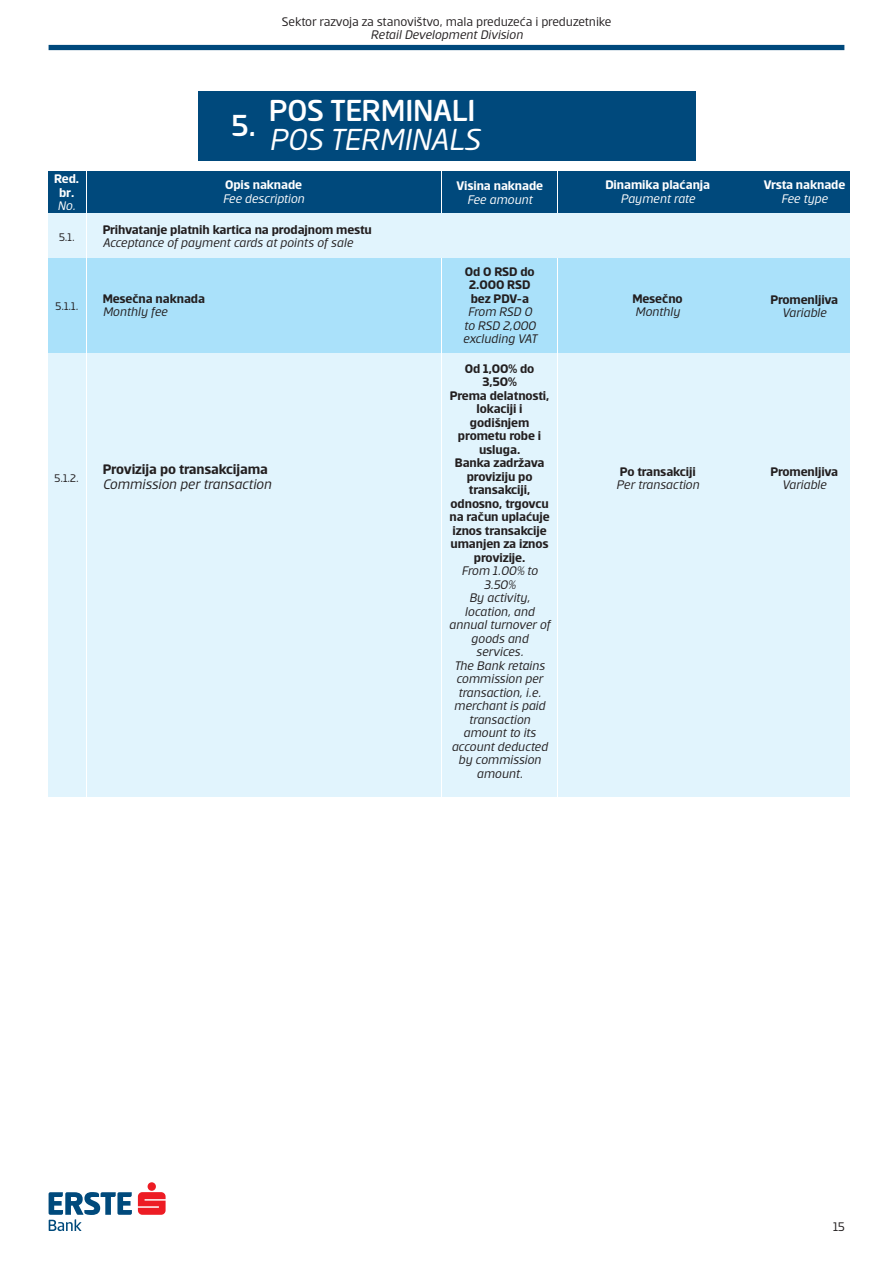
<style>
.page{position:relative;width:893px;height:1263px;background:#fff}
.page>*{position:absolute;margin:0;border:0;box-sizing:border-box;transform-origin:0 0}
.t1{font:500 33px "Erste";letter-spacing:-.01em;color:#fff}
.t2{font:italic 33px "Erste";letter-spacing:-.01em;color:#fff}
.t3{font:700 15px "Erste";letter-spacing:-.01em;color:#231f20}
.t4{font:italic 15px "Erste";letter-spacing:-.01em;color:#231f20}
.t5{font:italic 13.5px/13.5px "Erste";letter-spacing:-.01em;color:#231f20;text-align:center}
.t6{font:700 13.5px/13.5px "Erste";letter-spacing:-.01em;color:#231f20;text-align:center}
.t7{font:700 13.5px/13.5px "Erste";letter-spacing:-.01em;color:#fff;text-align:center}
.t8{font:13.5px "Erste";letter-spacing:-.01em;color:#231f20}
.t9{font:italic 13.5px "Erste";letter-spacing:-.01em;color:#fff}
.t10{font:12px "Erste";color:#231f20}
</style>
<div class="page">
<div style="left:48px;top:353px;width:37px;height:444px;background:#e1f4fd"></div>
<div style="left:87px;top:353px;width:354px;height:444px;background:#e1f4fd"></div>
<div style="left:442px;top:353px;width:115px;height:444px;background:#e1f4fd"></div>
<div style="left:758px;top:353px;width:92px;height:444px;background:#e1f4fd"></div>
<div style="left:558px;top:353px;width:199px;height:444px;background:#e1f4fd"></div>
<div style="left:48px;top:259px;width:37px;height:94px;background:#aae1fa"></div>
<div style="left:87px;top:259px;width:354px;height:94px;background:#aae1fa"></div>
<div style="left:442px;top:259px;width:115px;height:94px;background:#aae1fa"></div>
<div style="left:758px;top:259px;width:92px;height:94px;background:#aae1fa"></div>
<div style="left:558px;top:259px;width:199px;height:94px;background:#aae1fa"></div>
<div style="left:49px;top:45px;width:795px;height:5px;background:#00497c"></div>
<svg style="left:49px;top:1192px;width:83px;height:39px"></svg>
<svg style="left:138px;top:1182px;width:28px;height:33px"></svg>
<div style="left:198px;top:91px;width:497px;height:69px;background:#00497c"></div>
<div style="left:48px;top:171px;width:37px;height:42px;background:#00497c"></div>
<div style="left:87px;top:171px;width:354px;height:42px;background:#00497c"></div>
<div style="left:758px;top:171px;width:92px;height:42px;background:#00497c"></div>
<div style="left:558px;top:171px;width:199px;height:42px;background:#00497c"></div>
<div style="left:442px;top:171px;width:115px;height:42px;background:#00497c"></div>
<div style="left:48px;top:213px;width:37px;height:45px;background:#e1f4fd"></div>
<div style="left:87px;top:213px;width:703px;height:45px;background:#e1f4fd"></div>
<div style="left:758px;top:213px;width:92px;height:45px;background:#e1f4fd"></div>
<p class="t7" style="left:54px;top:173px;width:27px">Red. br.</p>
<p class="t9" style="left:58px;top:200px;width:19px">No.</p>
<p class="t10" style="left:59px;top:232px;width:17px">5.1.</p>
<p class="t10" style="left:55px;top:301px;width:24px">5.1.1.</p>
<p class="t10" style="left:54px;top:473px;width:26px">5.1.2.</p>
<p class="t8" style="left:282px;top:16px;width:331px">Sektor razvoja za stanovištvo, mala preduzeća i preduzetnike</p>
<p class="t5" style="left:371px;top:29px;width:154px">Retail Development Division</p>
<h1 class="t1" style="left:232px;top:111px;width:26px">5.</h1>
<h1 class="t1" style="left:269px;top:96px;width:208px">POS TERMINALI</h1>
<h1 class="t2" style="left:269px;top:125px;width:213px">POS TERMINALS</h1>
<p class="t7" style="left:225px;top:179px;width:79px">Opis naknade</p>
<p class="t9" style="left:223px;top:192px;width:83px">Fee description</p>
<p class="t7" style="left:457px;top:180px;width:88px">Visina naknade</p>
<p class="t9" style="left:467px;top:193px;width:67px">Fee amount</p>
<p class="t7" style="left:605px;top:179px;width:106px">Dinamika plaćanja</p>
<p class="t9" style="left:620px;top:192px;width:76px">Payment rate</p>
<p class="t6" style="left:103px;top:223px;width:271px">Prihvatanje platnih kartica na prodajnom mestu</p>
<p class="t5" style="left:103px;top:237px;width:252px">Acceptance of payment cards at points of sale</p>
<p class="t6" style="left:103px;top:293px;width:104px">Mesečna naknada</p>
<p class="t5" style="left:103px;top:306px;width:66px">Monthly fee</p>
<p class="t6" style="left:465px;top:265px;width:71px">Od 0 RSD do<br>2.000 RSD bez PDV-a</p>
<p class="t5" style="left:463px;top:306px;width:76px">From RSD 0 to RSD 2,000 excluding VAT</p>
<p class="t6" style="left:632px;top:293px;width:52px">Mesečno</p>
<p class="t5" style="left:635px;top:306px;width:47px">Monthly</p>
<p class="t3" style="left:103px;top:463px;width:167px">Provizija po transakcijama</p>
<p class="t4" style="left:103px;top:478px;width:170px">Commission per transaction</p>
<p class="t6" style="left:450px;top:363px;width:102px">Od 1,00% do<br>3,50%<br>Prema delatnosti, lokaciji i godišnjem prometu robe i usluga.<br>Banka zadržava proviziju po transakciji, odnosno, trgovcu na račun uplaćuje iznos transakcije umanjen za iznos provizije.</p>
<p class="t5" style="left:449px;top:565px;width:103px">From 1.00% to<br>3.50%<br>By activity, location, and annual turnover of goods and services.<br>The Bank retains commission per transaction, i.e. merchant is paid transaction amount to its account deducted by commission amount.</p>
<p class="t6" style="left:620px;top:465px;width:77px">Po transakciji</p>
<p class="t5" style="left:616px;top:479px;width:84px">Per transaction</p>
<p class="t7" style="left:764px;top:179px;width:83px">Vrsta naknade</p>
<p class="t9" style="left:781px;top:192px;width:48px">Fee type</p>
<p class="t6" style="left:770px;top:293px;width:69px">Promenljiva</p>
<p class="t5" style="left:782px;top:307px;width:46px">Variable</p>
<p class="t6" style="left:770px;top:465px;width:69px">Promenljiva</p>
<p class="t5" style="left:782px;top:479px;width:46px">Variable</p>
<p class="t8" style="left:833px;top:1221px;width:13px">15</p>
</div>
